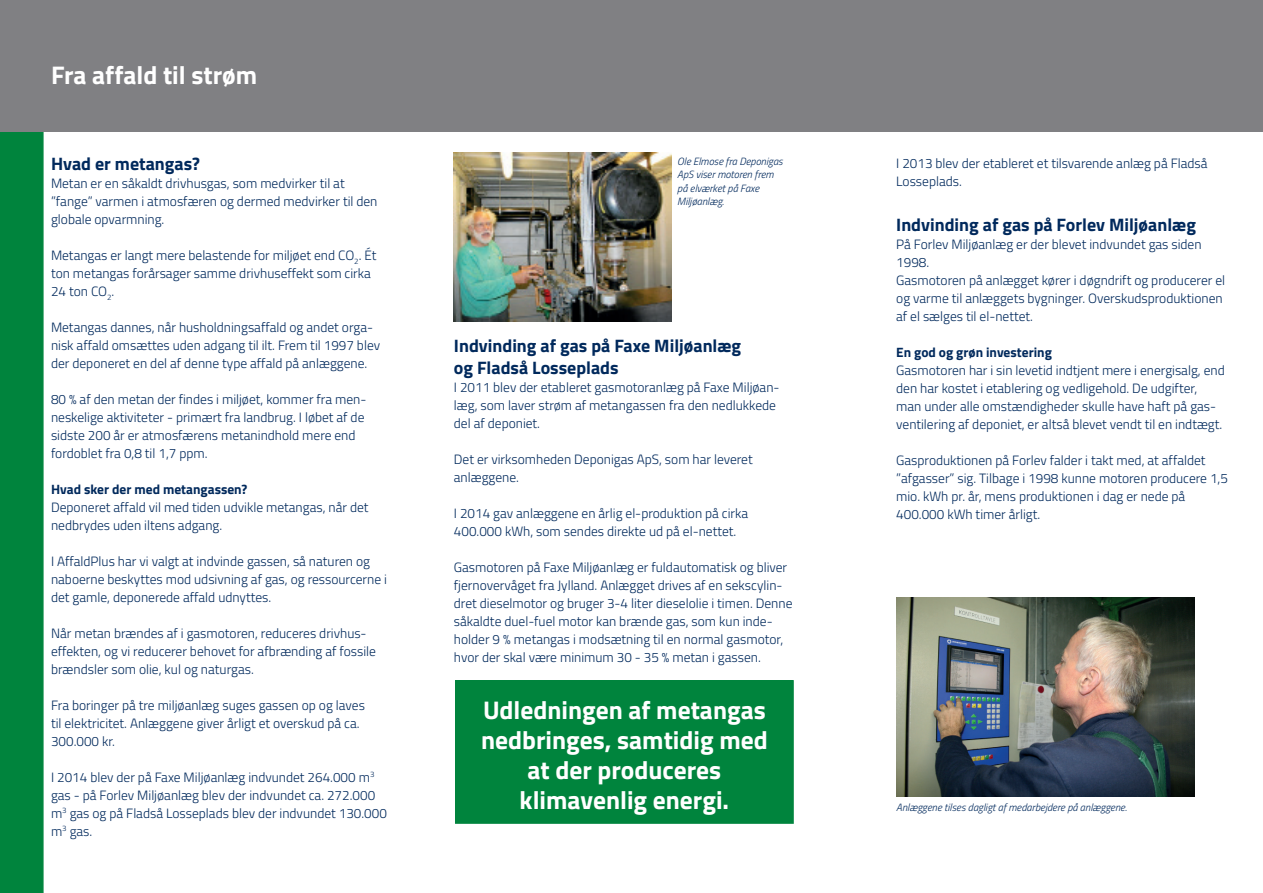
<style>
.page{position:relative;width:1263px;height:893px;background:#fff}
.page>*{position:absolute;margin:0;border:0;box-sizing:border-box;transform-origin:0 0}
.t1{font:700 25.5px/30px "Titillium Web";color:#fff;text-align:center}
.t2{font:700 18px/22.5px "Titillium Web";color:#00295c}
.t3{font:300 13.5px/18px "Titillium Web";color:#00295c}
.t4{font:700 13.5px "Titillium Web";color:#00295c}
.t5{font:italic 300 10.5px/13.5px "Titillium Web";color:#00295c}
</style>
<div class="page">
<div style="left:0;top:132px;width:44px;height:761px;background:#00843d"></div>
<div style="left:0;top:0;width:1263px;height:132px;background:#808083"></div>
<img style="left:454px;top:153px;width:218px;height:168px">
<div style="left:456px;top:681px;width:337px;height:142px;background:#00843d"></div>
<div style="left:455px;top:680px;width:339px;height:144px;border:2px solid #00843d"></div>
<img style="left:896px;top:597px;width:298px;height:199px">
<h1 class="t1" style="left:51px;top:59px;width:208px">Fra affald til strøm</h1>
<h2 class="t2" style="left:51px;top:151px;width:151px">Hvad er metangas?</h2>
<p class="t3" style="left:51px;top:173px;width:328px">Metan er en såkaldt drivhusgas, som medvirker til at ”fange” varmen i atmosfæren og dermed medvirker til den globale opvarmning.</p>
<p class="t3" style="left:51px;top:245px;width:327px">Metangas er langt mere belastende for miljøet end CO<sub>2</sub>. Ét ton metangas forårsager samme drivhuseffekt som cirka<br>24 ton CO<sub>2</sub>.</p>
<p class="t3" style="left:51px;top:317px;width:331px">Metangas dannes, når husholdningsaffald og andet orga&shy;nisk affald omsættes uden adgang til ilt. Frem til 1997 blev der deponeret en del af denne type affald på anlæggene.</p>
<p class="t3" style="left:51px;top:389px;width:317px">80 % af den metan der findes i miljøet, kommer fra men&shy;neskelige aktiviteter - primært fra landbrug. I løbet af de sidste 200 år er atmosfærens metanindhold mere end fordoblet fra 0,8 til 1,7 ppm.</p>
<p class="t4" style="left:51px;top:479px;width:198px">Hvad sker der med metangassen?</p>
<p class="t3" style="left:51px;top:497px;width:319px">Deponeret affald vil med tiden udvikle metangas, når det nedbrydes uden iltens adgang.</p>
<p class="t3" style="left:51px;top:551px;width:337px">I AffaldPlus har vi valgt at indvinde gassen, så naturen og naboerne beskyttes mod udsivning af gas, og ressourcerne i det gamle, deponerede affald udnyttes.</p>
<p class="t3" style="left:51px;top:623px;width:326px">Når metan brændes af i gasmotoren, reduceres drivhus&shy;effekten, og vi reducerer behovet for afbrænding af fossile brændsler som olie, kul og naturgas.</p>
<p class="t3" style="left:51px;top:695px;width:315px">Fra boringer på tre miljøanlæg suges gassen op og laves til elektricitet. Anlæggene giver årligt et overskud på ca.<br>300.000 kr.</p>
<p class="t3" style="left:51px;top:767px;width:337px">I 2014 blev der på Faxe Miljøanlæg indvundet 264.000 m<sup>3 </sup>gas - på Forlev Miljøanlæg blev der indvundet ca. 272.000 m<sup>3</sup> gas og på Fladså Losseplads blev der indvundet 130.000 m<sup>3</sup> gas.</p>
<p class="t5" style="left:677px;top:154px;width:107px">Ole Elmose fra Deponigas<br>ApS viser motoren frem på elværket på Faxe<br>Miljøanlæg.</p>
<h2 class="t2" style="left:454px;top:333px;width:289px">Indvinding af gas på Faxe Miljøanlæg og Fladså Losseplads</h2>
<p class="t3" style="left:454px;top:378px;width:327px">I 2011 blev der etableret gasmotoranlæg på Faxe Miljøan&shy;læg, som laver strøm af metangassen fra den nedlukkede del af deponiet.</p>
<p class="t3" style="left:454px;top:450px;width:300px">Det er virksomheden Deponigas ApS, som har leveret anlæggene.</p>
<p class="t3" style="left:454px;top:504px;width:296px">I 2014 gav anlæggene en årlig el-produktion på cirka<br>400.000 kWh, som sendes direkte ud på el-nettet.</p>
<p class="t3" style="left:454px;top:558px;width:340px">Gasmotoren på Faxe Miljøanlæg er fuldautomatisk og bliver fjernovervåget fra Jylland. Anlægget drives af en sekscylin&shy;dret dieselmotor og bruger 3-4 liter dieselolie i timen. Denne såkaldte duel-fuel motor kan brænde gas, som kun inde&shy;holder 9 % metangas i modsætning til en normal gasmotor, hvor der skal være minimum 30 - 35 % metan i gassen.</p>
<h1 class="t1" style="left:481px;top:694px;width:288px">Udledningen af metangas nedbringes, samtidig med at der produceres klimavenlig energi.</h1>
<p class="t3" style="left:896px;top:154px;width:313px">I 2013 blev der etableret et tilsvarende anlæg på Fladså<br>Losseplads.</p>
<h2 class="t2" style="left:896px;top:213px;width:301px">Indvinding af gas på Forlev Miljøanlæg</h2>
<p class="t3" style="left:896px;top:235px;width:330px">På Forlev Miljøanlæg er der blevet indvundet gas siden 1998.<br>Gasmotoren på anlægget kører i døgndrift og producerer el og varme til anlæggets bygninger. Overskudsproduktionen af el sælges til el-nettet.</p>
<p class="t4" style="left:896px;top:342px;width:157px">En god og grøn investering</p>
<p class="t3" style="left:896px;top:361px;width:330px">Gasmotoren har i sin levetid indtjent mere i energisalg, end den har kostet i etablering og vedligehold. De udgifter, man under alle omstændigheder skulle have haft på gas&shy;ventilering af deponiet, er altså blevet vendt til en indtægt.</p>
<p class="t3" style="left:896px;top:451px;width:333px">Gasproduktionen på Forlev falder i takt med, at affaldet ”afgasser” sig. Tilbage i 1998 kunne motoren producere 1,5 mio. kWh pr. år, mens produktionen i dag er nede på 400.000 kWh timer årligt.</p>
<p class="t5" style="left:896px;top:800px;width:232px">Anlæggene tilses dagligt af medarbejdere på anlæggene.</p>
</div>
